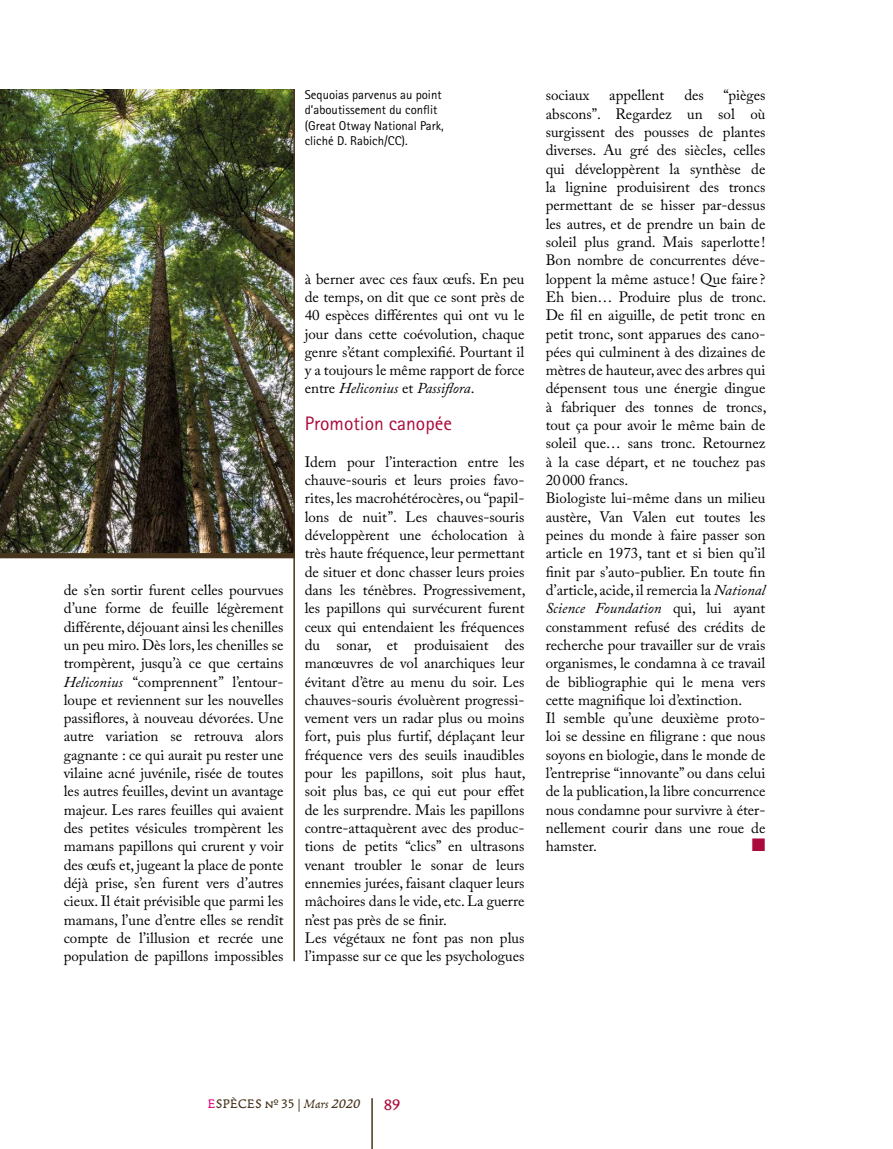
<style>
.page{position:relative;width:893px;height:1149px;background:#fff}
.page>*{position:absolute;margin:0;border:0;box-sizing:border-box;transform-origin:0 0}
.t1{font:19.5px "Rotis Sans Serif";color:#aa0b3c}
.t2{font:18px "Zapf Dingbats";color:#aa0b3c}
.t3{font:16.5px "Francesco";color:#aa0b3c}
.t4{font:15px/18.3px "Adobe Caslon Pro";color:#000;text-align:justify}
.t5{font:13.5px "Francesco";letter-spacing:.01em;color:#47341c}
.t6{font:12.75px/15.3px "Rotis Sans Serif";color:#000}
.s1{font-style:italic}
.s2{color:#e6007d}
</style>
<div class="page">
<hr style="left:371px;top:1097px;width:2px;height:51px;background:#47341c">
<img style="left:0;top:89px;width:293px;height:464px">
<hr style="left:293px;top:89px;width:2px;height:871px;background:#47341c">
<div style="left:0;top:553px;width:295px;height:5px;background:#47341c"></div>
<p class="t6" style="left:305px;top:87px;width:141px">Sequoias parvenus au point d’aboutissement du conflit (Great Otway National Park, cliché D. Rabich/CC).</p>
<p class="t4" style="left:64px;top:580px;width:221px">de s’en sortir furent celles pourvues d’une forme de feuille légèrement différente, déjouant ainsi les chenilles un peu miro. Dès lors, les chenilles se trompèrent, jusqu’à ce que certains <span class="s1">Heliconius</span> “comprennent” l’entour&shy;loupe et reviennent sur les nouvelles passiflores, à nouveau dévorées. Une autre variation se retrouva alors gagnante : ce qui aurait pu rester une vilaine acné juvénile, risée de toutes les autres feuilles, devint un avantage majeur. Les rares feuilles qui avaient des petites vésicules trompèrent les mamans papillons qui crurent y voir des œufs et, jugeant la place de ponte déjà prise, s’en furent vers d’autres cieux. Il était prévisible que parmi les mamans, l’une d’entre elles se rendît compte de l’illusion et recrée une population de papillons impossibles</p>
<p class="t4" style="left:305px;top:269px;width:221px">à berner avec ces faux œufs. En peu de temps, on dit que ce sont près de 40 espèces différentes qui ont vu le jour dans cette coévolution, chaque genre s’étant complexifié. Pourtant il y a toujours le même rapport de force entre <span class="s1">Heliconius</span> et <span class="s1">Passiflora</span>.</p>
<h1 class="t1" style="left:305px;top:412px;width:149px">Promotion canopée</h1>
<p class="t4" style="left:305px;top:452px;width:222px;text-align:left">Idem pour l’interaction entre les chauve-souris et leurs proies favo&shy;rites, les macrohétérocères, ou “papil&shy;lons de nuit”. Les chauves-souris développèrent une écholocation à très haute fréquence, leur permettant de situer et donc chasser leurs proies dans les ténèbres. Progressivement, les papillons qui survécurent furent ceux qui entendaient les fréquences du sonar, et produisaient des manœuvres de vol anarchiques leur évitant d’être au menu du soir. Les chauves-souris évoluèrent progressi&shy;vement vers un radar plus ou moins fort, puis plus furtif, déplaçant leur fréquence vers des seuils inaudibles pour les papillons, soit plus haut, soit plus bas, ce qui eut pour effet de les surprendre. Mais les papillons contre-attaquèrent avec des produc&shy;tions de petits “clics” en ultrasons venant troubler le sonar de leurs ennemies jurées, faisant claquer leurs mâchoires dans le vide, etc. La guerre n’est pas près de se finir.<br>Les végétaux ne font pas non plus l’impasse sur ce que les psychologues</p>
<p class="t4" style="left:546px;top:86px;width:222px;text-align:left;text-indent:178px">“pièges abscons”. Regardez un sol où surgissent des pousses de plantes diverses. Au gré des siècles, celles qui développèrent la synthèse de la lignine produisirent des troncs permettant de se hisser par-dessus les autres, et de prendre un bain de soleil plus grand. Mais saperlotte !<br>Bon nombre de concurrentes déve&shy;loppent la même astuce ! Que faire ?<br>Eh bien… Produire plus de tronc.<br>De fil en aiguille, de petit tronc en petit tronc, sont apparues des cano&shy;pées qui culminent à des dizaines de mètres de hauteur, avec des arbres qui dépensent tous une énergie dingue à fabriquer des tonnes de troncs, tout ça pour avoir le même bain de soleil que… sans tronc. Retournez à la case départ, et ne touchez pas 20000 francs.<br>Biologiste lui-même dans un milieu austère, Van Valen eut toutes les peines du monde à faire passer son article en 1973, tant et si bien qu’il finit par s’auto-publier. En toute fin d’article, acide, il remercia la <span class="s1">National Science Foundation</span> qui, lui ayant constamment refusé des crédits de recherche pour travailler sur de vrais organismes, le condamna à ce travail de bibliographie qui le mena vers cette magnifique loi d’extinction.<br>Il semble qu’une deuxième proto&shy;loi se dessine en filigrane : que nous soyons en biologie, dans le monde de l’entreprise “innovante” ou dans celui de la publication, la libre concurrence nous condamne pour survivre à éter&shy;nellement courir dans une roue de hamster.</p>
<p class="t4" style="left:546px;top:86px;width:45px">sociaux</p>
<p class="t4" style="left:609px;top:86px;width:57px">appellent</p>
<p class="t4" style="left:684px;top:86px;width:21px">des</p>
<p class="t2" style="left:752px;top:836px;width:15px">■</p>
<p class="t5" style="left:207px;top:1093px;width:154px"><span class="s2">E</span>SPÈCES № 35 | <span class="s1">Mars 2020</span></p>
<p class="t3" style="left:384px;top:1093px;width:18px">89</p>
</div>
